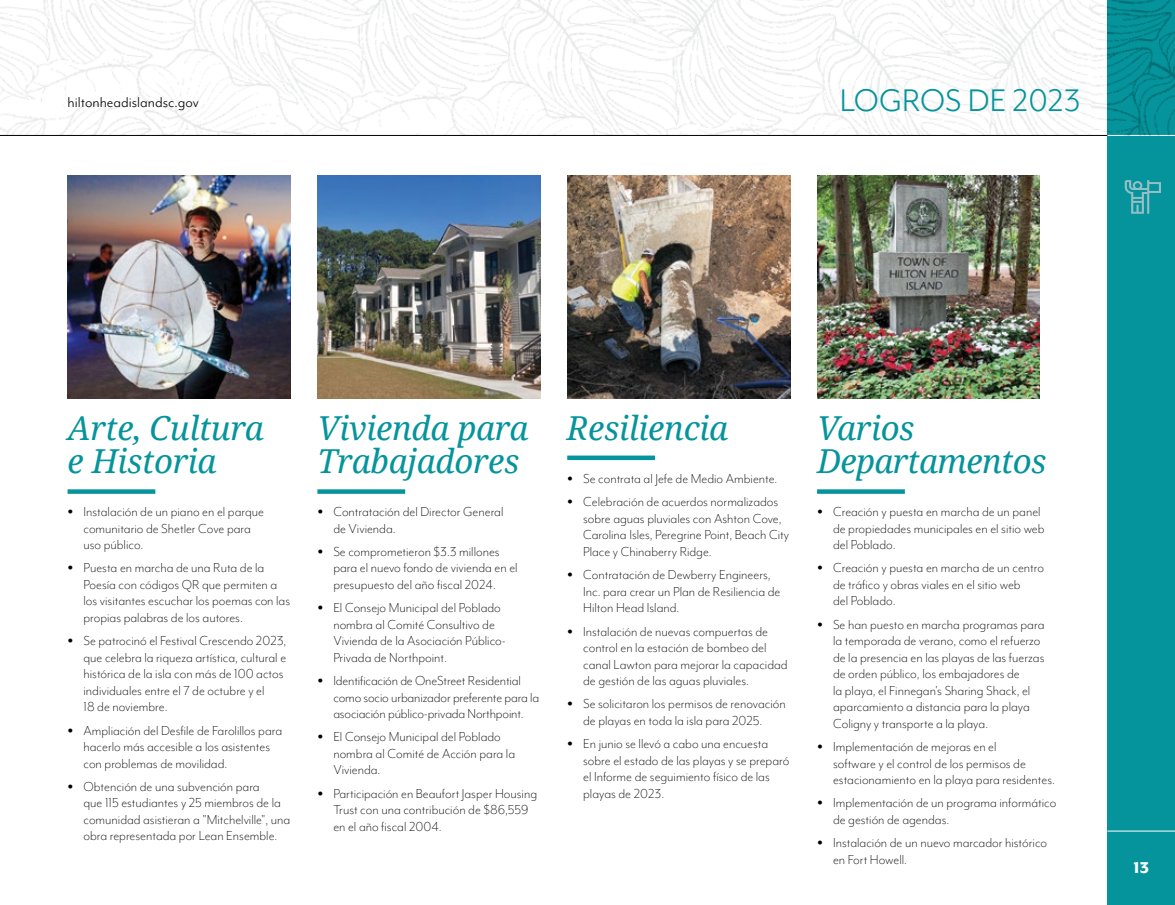
<style>
.page{position:relative;width:1175px;height:905px;background:#fff}
.page>*{position:absolute;margin:0;border:0;box-sizing:border-box;transform-origin:0 0}
.t1{font:36px "Mr Eaves Mod OT";color:#05949c}
.t2{font:italic 33px/33px "Droid Serif";letter-spacing:-.01em;color:#05949c}
.t3{font:800 18px "Mr Eaves Mod OT";color:#fff}
.t4{font:16.5px "Mr Eaves Mod OT";color:#000}
.t5{font:300 15px/16.5px "Mr Eaves Mod OT";color:#000}
.s1{font-weight:800;font-size:18px}
</style>
<div class="page">
<img style="left:0;top:0;width:1107px;height:135px">
<div style="left:1107px;top:0;width:67px;height:904px;background:#05949c"></div>
<hr style="left:0;top:135px;width:1107px;height:1px;background:#000">
<hr style="left:1107px;top:135px;width:67px;height:1px;background:#fff">
<hr style="left:1107px;top:830px;width:67px;height:1px;background:#fff">
<svg style="left:1124px;top:180px;width:37px;height:34px"></svg>
<img style="left:317px;top:176px;width:223px;height:222px">
<img style="left:68px;top:176px;width:222px;height:222px">
<img style="left:567px;top:176px;width:223px;height:222px">
<img style="left:817px;top:176px;width:223px;height:222px">
<div style="left:317px;top:489px;width:88px;height:5px;background:#05949c"></div>
<div style="left:68px;top:489px;width:87px;height:5px;background:#05949c"></div>
<div style="left:567px;top:455px;width:88px;height:5px;background:#05949c"></div>
<div style="left:817px;top:489px;width:87px;height:5px;background:#05949c"></div>
<p class="t4" style="left:68px;top:93px;width:133px">hiltonheadislandsc.gov</p>
<h1 class="t1" style="left:839px;top:81px;width:242px">LOGROS DE 2023</h1>
<h2 class="t2" style="left:68px;top:410px;width:198px">Arte, Cultura e Historia</h2>
<p class="t5" style="left:83px;top:503px;width:182px;text-indent:-16px"><span class="s1">•</span> Instalación de un piano en el parque comunitario de Shetler Cove para uso público.</p>
<p class="t5" style="left:83px;top:559px;width:208px;text-indent:-16px"><span class="s1">•</span> Puesta en marcha de una Ruta de la Poesía con códigos QR que permiten a los visitantes escuchar los poemas con las propias palabras de los autores.</p>
<p class="t5" style="left:83px;top:632px;width:204px;text-indent:-16px"><span class="s1">•</span> Se patrocinó el Festival Crescendo 2023, que celebra la riqueza artística, cultural e histórica de la isla con más de 100 actos individuales entre el 7 de octubre y el<br>18 de noviembre.</p>
<p class="t5" style="left:83px;top:721px;width:200px;text-indent:-16px"><span class="s1">•</span> Ampliación del Desfile de Farolillos para hacerlo más accesible a los asistentes con problemas de movilidad.</p>
<p class="t5" style="left:83px;top:777px;width:208px;text-indent:-16px"><span class="s1">•</span> Obtención de una subvención para<br>que 115 estudiantes y 25 miembros de la comunidad asistieran a "Mitchelville", una obra representada por Lean Ensemble.</p>
<h2 class="t2" style="left:317px;top:410px;width:212px">Vivienda para<br>Trabajadores</h2>
<p class="t5" style="left:333px;top:503px;width:172px;text-indent:-16px"><span class="s1">•</span> Contratación del Director General de Vivienda.</p>
<p class="t5" style="left:333px;top:543px;width:186px;text-indent:-16px"><span class="s1">•</span> Se comprometieron $3.3 millones para el nuevo fondo de vivienda en el presupuesto del año fiscal 2024.</p>
<p class="t5" style="left:333px;top:599px;width:174px;text-indent:-16px"><span class="s1">•</span> El Consejo Municipal del Poblado nombra al Comité Consultivo de<br>Vivienda de la Asociación Público-<br>Privada de Northpoint.</p>
<p class="t5" style="left:333px;top:672px;width:207px;text-indent:-16px"><span class="s1">•</span> Identificación de OneStreet Residential como socio urbanizador preferente para la asociación público-privada Northpoint.</p>
<p class="t5" style="left:333px;top:728px;width:183px;text-indent:-16px"><span class="s1">•</span> El Consejo Municipal del Poblado nombra al Comité de Acción para la<br>Vivienda.</p>
<p class="t5" style="left:333px;top:784px;width:205px;text-indent:-16px"><span class="s1">•</span> Participación en Beaufort Jasper Housing<br>Trust con una contribución de $86,559 en el año fiscal 2004.</p>
<h2 class="t2" style="left:567px;top:410px;width:162px">Resiliencia</h2>
<p class="t5" style="left:567px;top:470px;width:212px"><span class="s1">•</span> Se contrata al Jefe de Medio Ambiente.</p>
<p class="t5" style="left:583px;top:493px;width:207px;text-indent:-16px"><span class="s1">•</span> Celebración de acuerdos normalizados sobre aguas pluviales con Ashton Cove, Carolina Isles, Peregrine Point, Beach City Place y Chinaberry Ridge.</p>
<p class="t5" style="left:583px;top:566px;width:199px;text-indent:-16px"><span class="s1">•</span> Contratación de Dewberry Engineers,<br>Inc. para crear un Plan de Resiliencia de<br>Hilton Head Island.</p>
<p class="t5" style="left:583px;top:622px;width:206px;text-indent:-16px"><span class="s1">•</span> Instalación de nuevas compuertas de control en la estación de bombeo del canal Lawton para mejorar la capacidad de gestión de las aguas pluviales.</p>
<p class="t5" style="left:567px;top:695px;width:220px;text-align:center"><span class="s1">•</span> Se solicitaron los permisos de renovación de playas en toda la isla para 2025.</p>
<p class="t5" style="left:583px;top:735px;width:208px;text-indent:-16px"><span class="s1">•</span> En junio se llevó a cabo una encuesta sobre el estado de las playas y se preparó el Informe de seguimiento físico de las playas de 2023.</p>
<h2 class="t2" style="left:817px;top:410px;width:231px">Varios<br>Departamentos</h2>
<p class="t5" style="left:833px;top:503px;width:213px;text-indent:-16px"><span class="s1">•</span> Creación y puesta en marcha de un panel de propiedades municipales en el sitio web del Poblado.</p>
<p class="t5" style="left:833px;top:559px;width:212px;text-indent:-16px"><span class="s1">•</span> Creación y puesta en marcha de un centro de tráfico y obras viales en el sitio web<br>del Poblado.</p>
<p class="t5" style="left:833px;top:615px;width:213px;text-indent:-16px"><span class="s1">•</span> Se han puesto en marcha programas para la temporada de verano, como el refuerzo de la presencia en las playas de las fuerzas de orden público, los embajadores de<br>la playa, el Finnegan's Sharing Shack, el aparcamiento a distancia para la playa Coligny y transporte a la playa.</p>
<p class="t5" style="left:833px;top:738px;width:223px;text-indent:-16px"><span class="s1">•</span> Implementación de mejoras en el<br>software y el control de los permisos de estacionamiento en la playa para residentes.</p>
<p class="t5" style="left:833px;top:794px;width:225px;text-indent:-16px"><span class="s1">•</span> Implementación de un programa informático de gestión de agendas.</p>
<p class="t5" style="left:833px;top:834px;width:216px;text-indent:-16px"><span class="s1">•</span> Instalación de un nuevo marcador histórico en Fort Howell.</p>
<p class="t3" style="left:1133px;top:857px;width:17px">13</p>
</div>
